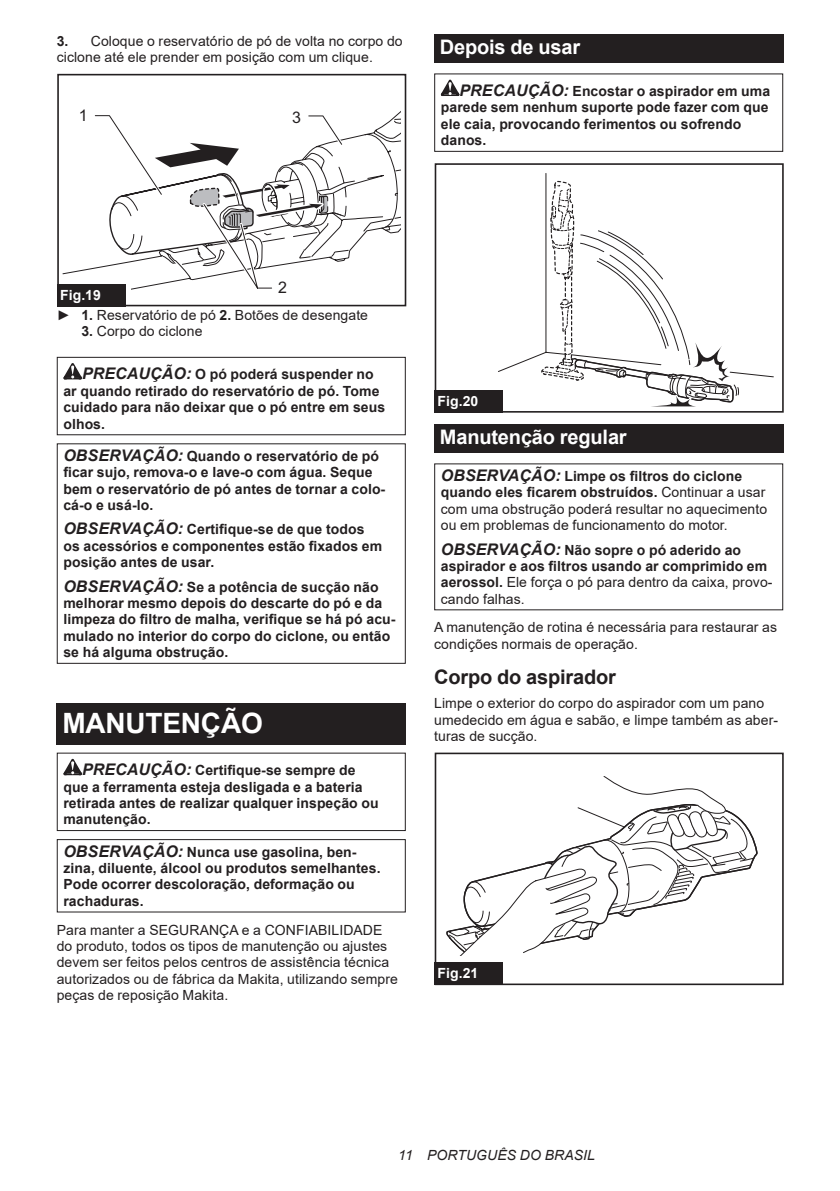
<style>
.page{position:relative;width:840px;height:1191px;background:#fff}
.page>*{position:absolute;margin:0;border:0;box-sizing:border-box;transform-origin:0 0}
.t1{font:700 28px "Arial";letter-spacing:-.01em;color:#fff}
.t2{font:700 20px "Arial";letter-spacing:-.01em;color:#fff}
.t3{font:700 20px "Arial";letter-spacing:-.01em;color:#231f20}
.t4{font:16px "Arial";color:#231f20}
.t5{font:700 14px/16.4px "Arial";letter-spacing:.005em;color:#231f20}
.t6{font:14px/16.4px "Arial";letter-spacing:.005em;color:#231f20}
.t7{font:italic 14px "Arial";letter-spacing:.005em;color:#231f20}
.t8{font:700 14px "Arial";letter-spacing:.005em;color:#fff}
.s1{font-weight:700}
.s2{font-style:italic;font-size:16px}
.s3{font-weight:700;color:#fff}
.s4{font-weight:700;font-style:italic;font-size:16px}
.s5{font-weight:400}
</style>
<div class="page">
<svg style="left:63px;top:111px;width:337px;height:164px"></svg>
<div style="left:57px;top:74px;width:349px;height:232px;border:2px solid #231f20"></div>
<svg style="left:92px;top:74px;width:253px;height:218px"></svg>
<div style="left:57px;top:284px;width:68px;height:22px;background:#231f20"></div>
<svg style="left:63px;top:363px;width:19px;height:16px"></svg>
<div style="left:57px;top:357px;width:348px;height:78px;border:1px solid #231f20"></div>
<div style="left:57px;top:443px;width:348px;height:221px;border:1px solid #231f20"></div>
<div style="left:57px;top:703px;width:348px;height:41px;background:#231f20"></div>
<svg style="left:63px;top:759px;width:19px;height:16px"></svg>
<div style="left:57px;top:752px;width:348px;height:79px;border:1px solid #231f20"></div>
<div style="left:57px;top:839px;width:348px;height:73px;border:1px solid #231f20"></div>
<div style="left:434px;top:34px;width:348px;height:29px;background:#231f20"></div>
<svg style="left:440px;top:80px;width:19px;height:16px"></svg>
<div style="left:434px;top:73px;width:348px;height:79px;border:1px solid #231f20"></div>
<svg style="left:540px;top:173px;width:198px;height:234px"></svg>
<div style="left:434px;top:163px;width:349px;height:249px;border:2px solid #231f20"></div>
<div style="left:434px;top:390px;width:68px;height:22px;background:#231f20"></div>
<div style="left:434px;top:424px;width:348px;height:28px;background:#231f20"></div>
<svg style="left:446px;top:776px;width:312px;height:180px"></svg>
<div style="left:434px;top:752px;width:349px;height:233px;border:2px solid #231f20"></div>
<div style="left:434px;top:962px;width:68px;height:23px;background:#231f20"></div>
<p class="t6" style="left:57px;top:33px;width:347px"><span class="s1">3.</span> Coloque o reservatório de pó de volta no corpo do ciclone até ele prender em posição com um clique.</p>
<p class="t4" style="left:79px;top:104px;width:10px">1</p>
<p class="t4" style="left:292px;top:107px;width:10px">3</p>
<h2 class="t2" style="left:439px;top:33px;width:142px">Depois de usar</h2>
<p class="t5" style="left:440px;top:83px;width:330px;text-indent:19px"><span class="s2">PRECAUÇÃO:</span> Encostar o aspirador em uma parede sem nenhum suporte pode fazer com que ele caia, provocando ferimentos ou sofrendo danos.</p>
<p class="t4" style="left:278px;top:277px;width:10px">2</p>
<p class="t6" style="left:57px;top:284px;width:313px;line-height:20.2px"><span class="s3">Fig.19<br></span>► <span class="s1">1.</span> Reservatório de pó <span class="s1">2.</span> Botões de desengate</p>
<p class="t6" style="left:81px;top:323px;width:122px"><span class="s1">3.</span> Corpo do ciclone</p>
<p class="t5" style="left:63px;top:366px;width:323px;text-indent:19px"><span class="s2">PRECAUÇÃO:</span> O pó poderá suspender no ar quando retirado do reservatório de pó. Tome cuidado para não deixar que o pó entre em seus olhos.</p>
<p class="t5" style="left:63px;top:448px;width:323px"><span class="s2">OBSERVAÇÃO:</span> Quando o reservatório de pó ficar sujo, remova-o e lave-o com água. Seque bem o reservatório de pó antes de tornar a colo&shy;cá-o e usá-lo.</p>
<p class="t5" style="left:63px;top:521px;width:320px"><span class="s2">OBSERVAÇÃO:</span> Certifique-se de que todos os acessórios e componentes estão fixados em posição antes de usar.</p>
<p class="t5" style="left:63px;top:578px;width:333px"><span class="s2">OBSERVAÇÃO:</span> Se a potência de sucção não melhorar mesmo depois do descarte do pó e da limpeza do filtro de malha, verifique se há pó acu&shy;mulado no interior do corpo do ciclone, ou então se há alguma obstrução.</p>
<h1 class="t1" style="left:62px;top:703px;width:202px">MANUTENÇÃO</h1>
<p class="t5" style="left:63px;top:762px;width:316px;text-indent:19px"><span class="s2">PRECAUÇÃO:</span> Certifique-se sempre de que a ferramenta esteja desligada e a bateria retirada antes de realizar qualquer inspeção ou manutenção.</p>
<p class="t5" style="left:63px;top:843px;width:318px"><span class="s2">OBSERVAÇÃO:</span> Nunca use gasolina, ben&shy;zina, diluente, álcool ou produtos semelhantes.<br>Pode ocorrer descoloração, deformação ou rachaduras.</p>
<p class="t6" style="left:57px;top:921px;width:342px">Para manter a SEGURANÇA e a CONFIABILIDADE do produto, todos os tipos de manutenção ou ajustes devem ser feitos pelos centros de assistência técnica autorizados ou de fábrica da Makita, utilizando sempre peças de reposição Makita.</p>
<p class="t8" style="left:437px;top:391px;width:42px">Fig.20</p>
<h2 class="t2" style="left:439px;top:423px;width:188px">Manutenção regular</h2>
<p class="t6" style="left:440px;top:468px;width:328px"><span class="s4">OBSERVAÇÃO:</span> <span class="s1">Limpe os filtros do ciclone quando eles ficarem obstruídos.</span> Continuar a usar com uma obstrução poderá resultar no aquecimento ou em problemas de funcionamento do motor.</p>
<p class="t5" style="left:440px;top:541px;width:333px"><span class="s2">OBSERVAÇÃO:</span> Não sopre o pó aderido ao aspirador e aos filtros usando ar comprimido em aerossol. <span class="s5">Ele força o pó para dentro da caixa, provo&shy;cando falhas.</span></p>
<p class="t6" style="left:434px;top:619px;width:344px">A manutenção de rotina é necessária para restaurar as condições normais de operação.</p>
<h2 class="t3" style="left:434px;top:662px;width:183px">Corpo do aspirador</h2>
<p class="t6" style="left:434px;top:695px;width:345px">Limpe o exterior do corpo do aspirador com um pano umedecido em água e sabão, e limpe também as aber&shy;turas de sucção.</p>
<p class="t8" style="left:437px;top:963px;width:42px">Fig.21</p>
<p class="t7" style="left:398px;top:1146px;width:198px">11 PORTUGUÊS DO BRASIL</p>
</div>
